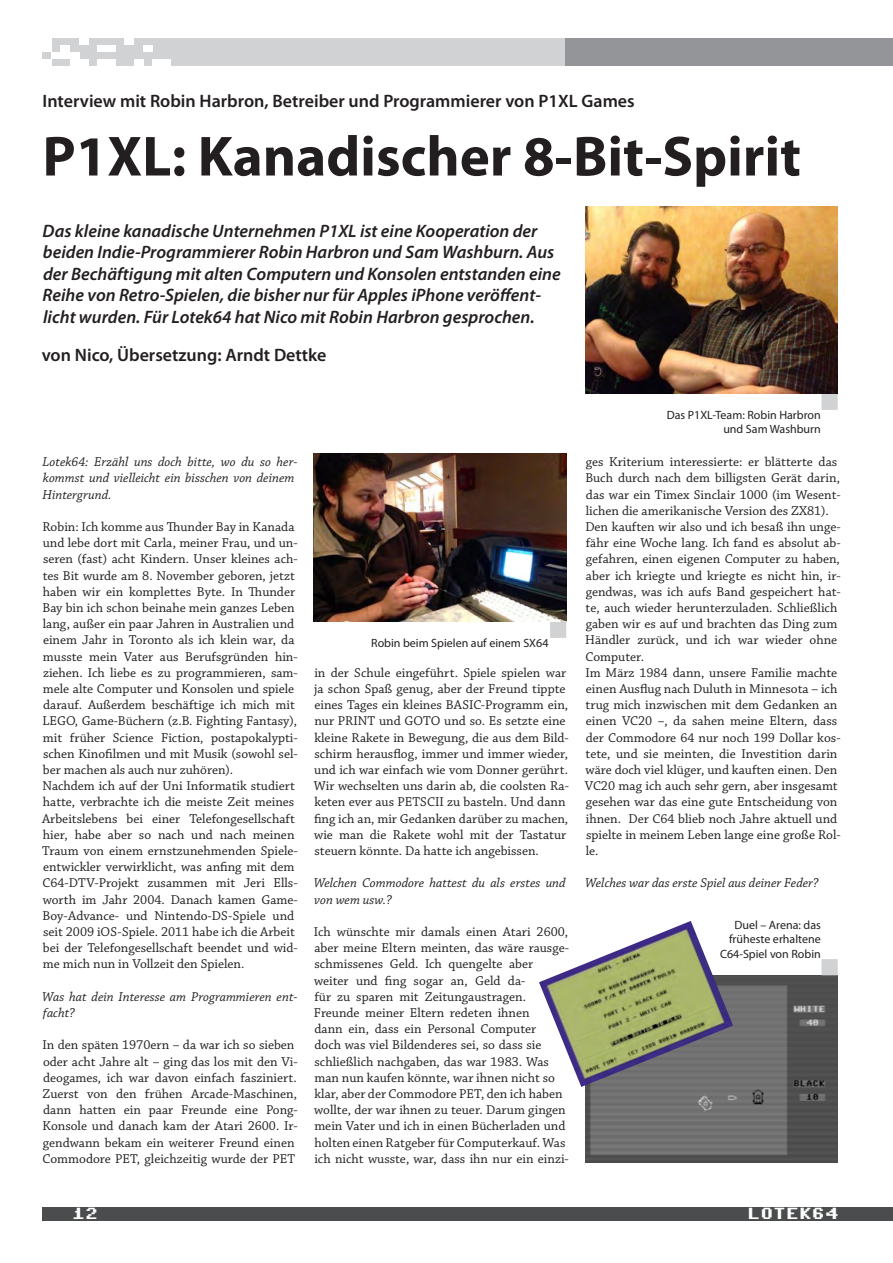
<style>
.page{position:relative;width:893px;height:1263px;background:#fff}
.page>*{position:absolute;margin:0;border:0;box-sizing:border-box;transform-origin:0 0}
.t1{font:700 57px "Myriad Pro";color:#231f20}
.t2{font:italic 600 18px/21.6px "Myriad Pro";color:#231f20}
.t3{font:600 18px "Myriad Pro";color:#231f20}
.t4{font:16.5px "Commodore 64";color:#fff}
.t5{font:13.5px/16.2px "Chaparral Pro";color:#231f20}
.t6{font:italic 13.5px/16.2px "Chaparral Pro";color:#231f20}
.t7{font:12px/14.4px "Myriad Pro";color:#231f20;text-align:right}
</style>
<div class="page">
<div style="left:43px;top:38px;width:522px;height:27px;background:#d1d2d4"></div>
<div style="left:565px;top:38px;width:328px;height:27px;background:#939598"></div>
<div style="left:143px;top:45px;width:9px;height:7px;background:#fff"></div>
<div style="left:52px;top:52px;width:9px;height:7px;background:#fff"></div>
<div style="left:61px;top:45px;width:9px;height:7px;background:#fff"></div>
<div style="left:43px;top:38px;width:9px;height:7px;background:#fff"></div>
<div style="left:125px;top:38px;width:9px;height:7px;background:#fff"></div>
<div style="left:79px;top:38px;width:9px;height:7px;background:#fff"></div>
<div style="left:97px;top:45px;width:10px;height:7px;background:#fff"></div>
<div style="left:107px;top:45px;width:9px;height:7px;background:#fff"></div>
<div style="left:43px;top:45px;width:9px;height:7px;background:#fff"></div>
<div style="left:61px;top:52px;width:9px;height:7px;background:#fff"></div>
<div style="left:70px;top:52px;width:9px;height:7px;background:#fff"></div>
<div style="left:70px;top:59px;width:9px;height:6px;background:#fff"></div>
<div style="left:79px;top:59px;width:9px;height:6px;background:#fff"></div>
<div style="left:97px;top:59px;width:10px;height:6px;background:#fff"></div>
<div style="left:107px;top:59px;width:9px;height:6px;background:#fff"></div>
<div style="left:134px;top:59px;width:9px;height:6px;background:#fff"></div>
<div style="left:152px;top:59px;width:9px;height:6px;background:#fff"></div>
<div style="left:161px;top:59px;width:10px;height:6px;background:#fff"></div>
<div style="left:43px;top:59px;width:9px;height:6px;background:#fff"></div>
<div style="left:43px;top:1207px;width:850px;height:13px;background:#4b4c4d"></div>
<div style="left:821px;top:394px;width:17px;height:16px;background:#d1d2d4;border:1px solid #d1d2d4"></div>
<div style="left:550px;top:622px;width:16px;height:16px;background:#d1d2d4"></div>
<img style="left:314px;top:454px;width:252px;height:168px">
<img style="left:585px;top:207px;width:253px;height:187px">
<img style="left:585px;top:975px;width:253px;height:188px">
<div style="left:821px;top:959px;width:17px;height:16px;background:#d1d2d4;border:1px solid #d1d2d4"></div>
<img style="left:539px;top:921px;width:194px;height:166px">
<h2 class="t3" style="left:43px;top:89px;width:594px">Interview mit Robin Harbron, Betreiber und Programmierer von P1XL Games</h2>
<h1 class="t1" style="left:43px;top:119px;width:760px">P1XL: Kanadischer 8-Bit-Spirit</h1>
<p class="t2" style="left:43px;top:219px;width:520px">Das kleine kanadische Unternehmen P1XL ist eine Kooperation der beiden Indie-Programmierer Robin Harbron und Sam Washburn. Aus der Bechäftigung mit alten Computern und Konsolen entstanden eine Reihe von Retro-Spielen, die bisher nur für Apples iPhone veröffent&shy;licht wurden. Für Lotek64 hat Nico mit Robin Harbron gesprochen.</p>
<h2 class="t3" style="left:42px;top:343px;width:286px">von Nico, Übersetzung: Arndt Dettke</h2>
<p class="t6" style="left:42px;top:454px;width:257px">Lotek64: Erzähl uns doch bitte, wo du so her&shy;kommst und vielleicht ein bisschen von deinem<br>Hintergrund.</p>
<p class="t5" style="left:42px;top:519px;width:257px">Robin: Ich komme aus Thunder Bay in Kanada und lebe dort mit Carla, meiner Frau, und un&shy;seren (fast) acht Kindern. Unser kleines ach&shy;tes Bit wurde am 8. November geboren, jetzt haben wir ein komplettes Byte. In Thunder Bay bin ich schon beinahe mein ganzes Leben lang, außer ein paar Jahren in Australien und einem Jahr in Toronto als ich klein war, da musste mein Vater aus Berufsgründen hin&shy;ziehen. Ich liebe es zu programmieren, sam&shy;mele alte Computer und Konsolen und spiele darauf. Außerdem beschäftige ich mich mit LEGO, Game-Büchern (z.B. Fighting Fantasy), mit früher Science Fiction, postapokalypti&shy;schen Kinofilmen und mit Musik (sowohl sel&shy;ber machen als auch nur zuhören).<br>Nachdem ich auf der Uni Informatik studiert hatte, verbrachte ich die meiste Zeit meines Arbeitslebens bei einer Telefongesellschaft hier, habe aber so nach und nach meinen Traum von einem ernstzunehmenden Spiele&shy;entwickler verwirklicht, was anfing mit dem C64-DTV-Projekt zusammen mit Jeri Ells&shy;worth im Jahr 2004. Danach kamen Game-Boy-Advance- und Nintendo-DS-Spiele und seit 2009 iOS-Spiele. 2011 habe ich die Arbeit bei der Telefongesellschaft beendet und wid&shy;me mich nun in Vollzeit den Spielen.</p>
<p class="t6" style="left:42px;top:989px;width:257px">Was hat dein Interesse am Programmieren ent&shy;facht?</p>
<p class="t5" style="left:42px;top:1038px;width:257px">In den späten 1970ern – da war ich so sieben oder acht Jahre alt – ging das los mit den Vi&shy;deogames, ich war davon einfach fasziniert.<br>Zuerst von den frühen Arcade-Maschinen, dann hatten ein paar Freunde eine Pong-Konsole und danach kam der Atari 2600. Ir&shy;gendwann bekam ein weiterer Freund einen Commodore PET, gleichzeitig wurde der PET</p>
<p class="t7" style="left:371px;top:635px;width:179px">Robin beim Spielen auf einem SX64</p>
<p class="t5" style="left:314px;top:665px;width:257px">in der Schule eingeführt. Spiele spielen war ja schon Spaß genug, aber der Freund tippte eines Tages ein kleines BASIC-Programm ein, nur PRINT und GOTO und so. Es setzte eine kleine Rakete in Bewegung, die aus dem Bild&shy;schirm herausflog, immer und immer wieder, und ich war einfach wie vom Donner gerührt.<br>Wir wechselten uns darin ab, die coolsten Ra&shy;keten ever aus PETSCII zu basteln. Und dann fing ich an, mir Gedanken darüber zu machen, wie man die Rakete wohl mit der Tastatur steuern könnte. Da hatte ich angebissen.</p>
<p class="t6" style="left:314px;top:876px;width:253px">Welchen Commodore hattest du als erstes und von wem usw.?</p>
<p class="t5" style="left:314px;top:924px;width:257px">Ich wünschte mir damals einen Atari 2600, aber meine Eltern meinten, das wäre rausge&shy;schmissenes Geld. Ich quengelte aber weiter und fing sogar an, Geld da-<br>für zu sparen mit Zeitungaustragen.<br>Freunde meiner Eltern redeten ihnen<br>dann ein, dass ein Personal Computer<br>doch was viel Bildenderes sei, so dass sie schließlich nachgaben, das war 1983. Was man nun kaufen könnte, war ihnen nicht so klar, aber der Commodore PET, den ich haben wollte, der war ihnen zu teuer. Darum gingen mein Vater und ich in einen Bücherladen und holten einen Ratgeber für Computerkauf. Was ich nicht wusste, war, dass ihn nur ein einzi-</p>
<p class="t7" style="left:667px;top:407px;width:156px">Das P1XL-Team: Robin Harbron und Sam Washburn</p>
<p class="t5" style="left:585px;top:454px;width:257px">ges Kriterium interessierte: er blätterte das Buch durch nach dem billigsten Gerät darin, das war ein Timex Sinclair 1000 (im Wesent&shy;lichen die amerikanische Version des ZX81).<br>Den kauften wir also und ich besaß ihn unge&shy;fähr eine Woche lang. Ich fand es absolut ab&shy;gefahren, einen eigenen Computer zu haben, aber ich kriegte und kriegte es nicht hin, ir&shy;gendwas, was ich aufs Band gespeichert hat&shy;te, auch wieder herunterzuladen. Schließlich gaben wir es auf und brachten das Ding zum Händler zurück, und ich war wieder ohne Computer.<br>Im März 1984 dann, unsere Familie machte einen Ausflug nach Duluth in Minnesota – ich trug mich inzwischen mit dem Gedanken an einen VC20 –, da sahen meine Eltern, dass der Commodore 64 nur noch 199 Dollar kos&shy;tete, und sie meinten, die Investition darin wäre doch viel klüger, und kauften einen. Den VC20 mag ich auch sehr gern, aber insgesamt gesehen war das eine gute Entscheidung von ihnen. Der C64 blieb noch Jahre aktuell und spielte in meinem Leben lange eine große Rol&shy;le.</p>
<p class="t6" style="left:585px;top:876px;width:235px">Welches war das erste Spiel aus deiner Feder?</p>
<p class="t7" style="left:720px;top:917px;width:102px">Duel – Arena: das früheste erhaltene<br>C64-Spiel von Robin</p>
<p class="t4" style="left:72px;top:1206px;width:27px">12</p>
<p class="t4" style="left:747px;top:1206px;width:92px">LOTEK64</p>
</div>
